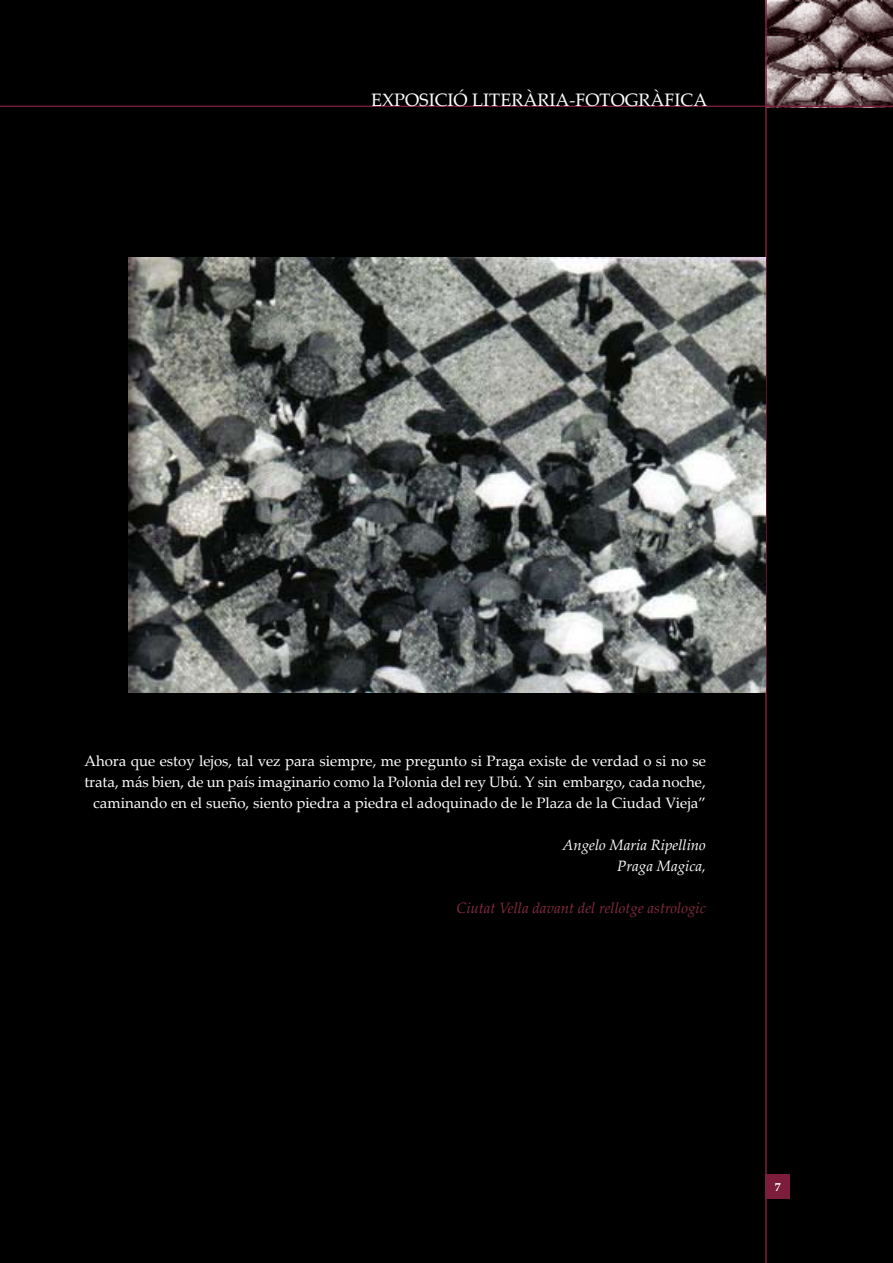
<style>
.page{position:relative;width:893px;height:1263px;background:#000}
.page>*{position:absolute;margin:0;border:0;box-sizing:border-box;transform-origin:0 0}
.t1{font:18px "Palatino Linotype";color:#fff}
.Poemas{font:15px/21px "Palatino Linotype";color:#fff;text-align:center}
.tituls_llibres_autors{font:italic 15px "Palatino Linotype";color:#852b44}
.tituls_llibres_autors-2{font:italic 15px "Palatino Linotype";color:#fff}
.t2{font:700 12px "Palatino Linotype";color:#fff}
</style>
<div class="page">
<img style="left:766px;top:0;width:127px;height:106px">
<hr style="left:0;top:106px;width:893px;height:1px;background:#7c1e3b">
<hr style="left:765px;top:0;width:1px;height:1263px;background:#7c1e3b">
<div style="left:765px;top:1174px;width:25px;height:25px;background:#7c1e3b"></div>
<img style="left:129px;top:257px;width:636px;height:435px">
<p class="t1" style="left:371px;top:87px;width:338px">EXPOSICIÓ LITERÀRIA-FOTOGRÀFICA</p>
<p class="Poemas" style="left:84px;top:750px;width:623px">Ahora que estoy lejos, tal vez para siempre, me pregunto si Praga existe de verdad o si no se trata, más bien, de un país imaginario como la Polonia del rey Ubú. Y sin embargo, cada noche, caminando en el sueño, siento piedra a piedra el adoquinado de le Plaza de la Ciudad Vieja”</p>
<p class="tituls_llibres_autors-2" style="left:562px;top:834px;width:145px">Angelo Maria Ripellino</p>
<p class="tituls_llibres_autors-2" style="left:617px;top:855px;width:90px">Praga Magica,</p>
<p class="tituls_llibres_autors" style="left:456px;top:897px;width:251px">Ciutat Vella davant del rellotge astrologic</p>
<p class="t2" style="left:775px;top:1179px;width:7px">7</p>
</div>
